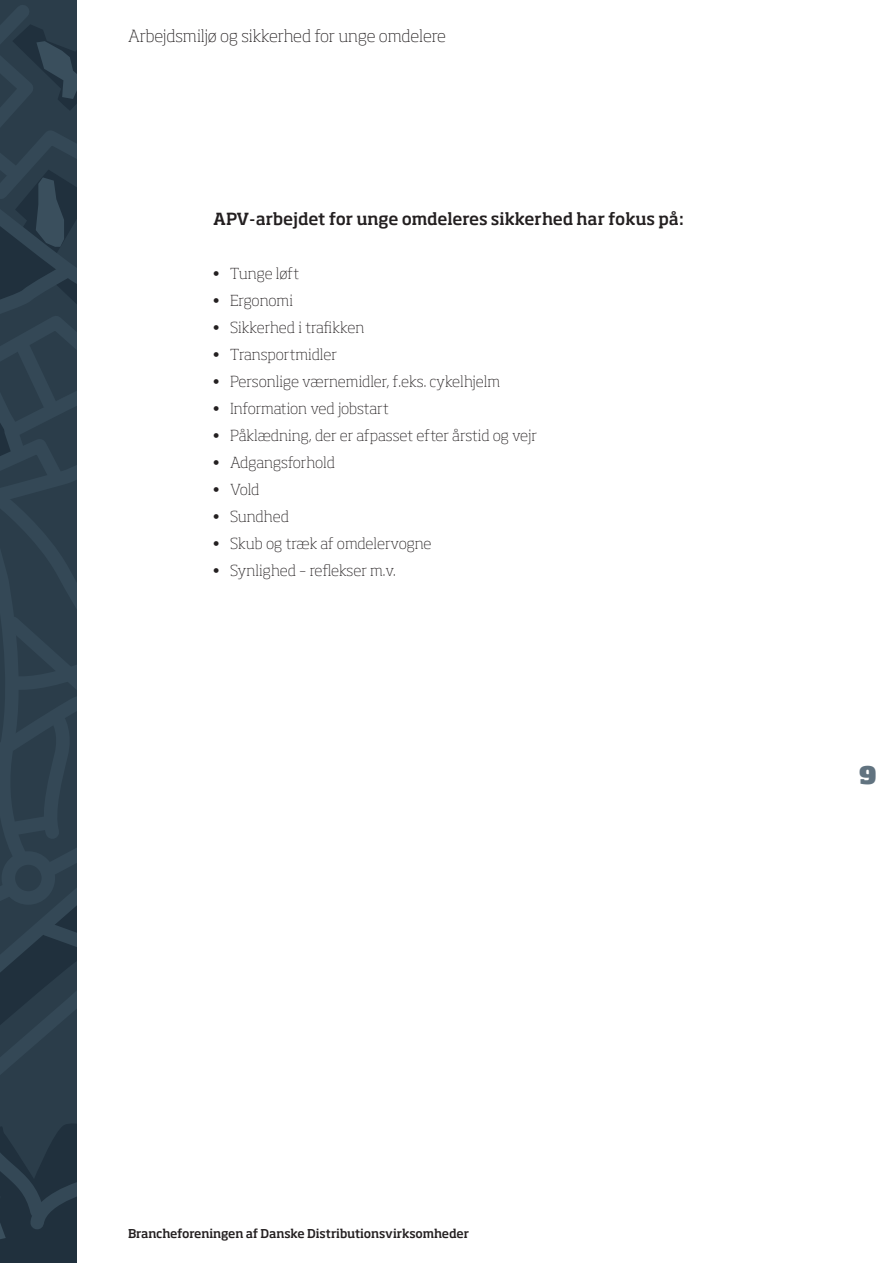
<style>
.page{position:relative;width:893px;height:1263px;background:#fff}
.page>*{position:absolute;margin:0;border:0;box-sizing:border-box;transform-origin:0 0}
.t1{font:800 24px "Soho Std";color:#617380}
.t2{font:500 16.5px "Soho Std";letter-spacing:-.005em;color:#231f20}
.t3{font:200 16.5px "Soho Std";letter-spacing:-.005em;color:#231f20}
.t4{font:200 15px "Soho Std";color:#231f20}
.t5{font:500 12px "Soho Std";letter-spacing:-.005em;color:#231f20}
.s1{font-family:"Neo Sans Pro";font-weight:400}
</style>
<div class="page">
<svg style="left:0;top:0;width:77px;height:1263px;background:#2c3e4b"></svg>
<p class="t3" style="left:128px;top:29px;width:319px">Arbejdsmiljø og sikkerhed for unge omdelere</p>
<p class="t2" style="left:213px;top:212px;width:472px">APV-arbejdet for unge omdeleres sikkerhed har fokus på:</p>
<p class="t4" style="left:213px;top:268px;width:88px"><span class="s1">•</span> Tunge løft</p>
<p class="t4" style="left:213px;top:295px;width:81px"><span class="s1">•</span> Ergonomi</p>
<p class="t4" style="left:213px;top:322px;width:153px"><span class="s1">•</span> Sikkerhed i trafikken</p>
<p class="t4" style="left:213px;top:349px;width:125px"><span class="s1">•</span> Transportmidler</p>
<p class="t4" style="left:213px;top:376px;width:289px"><span class="s1">•</span> Personlige værnemidler, f.eks. cykelhjelm</p>
<p class="t4" style="left:213px;top:403px;width:177px"><span class="s1">•</span> Information ved jobstart</p>
<p class="t4" style="left:213px;top:430px;width:325px"><span class="s1">•</span> Påklædning, der er afpasset efter årstid og vejr</p>
<p class="t4" style="left:213px;top:457px;width:123px"><span class="s1">•</span> Adgangsforhold</p>
<p class="t4" style="left:213px;top:484px;width:48px"><span class="s1">•</span> Vold</p>
<p class="t4" style="left:213px;top:511px;width:77px"><span class="s1">•</span> Sundhed</p>
<p class="t4" style="left:213px;top:538px;width:220px"><span class="s1">•</span> Skub og træk af omdelervogne</p>
<p class="t4" style="left:213px;top:565px;width:184px"><span class="s1">•</span> Synlighed – reflekser m.v.</p>
<h1 class="t1" style="left:858px;top:765px;width:19px">9</h1>
<p class="t5" style="left:128px;top:1229px;width:342px">Brancheforeningen af Danske Distributionsvirksomheder</p>
</div>
